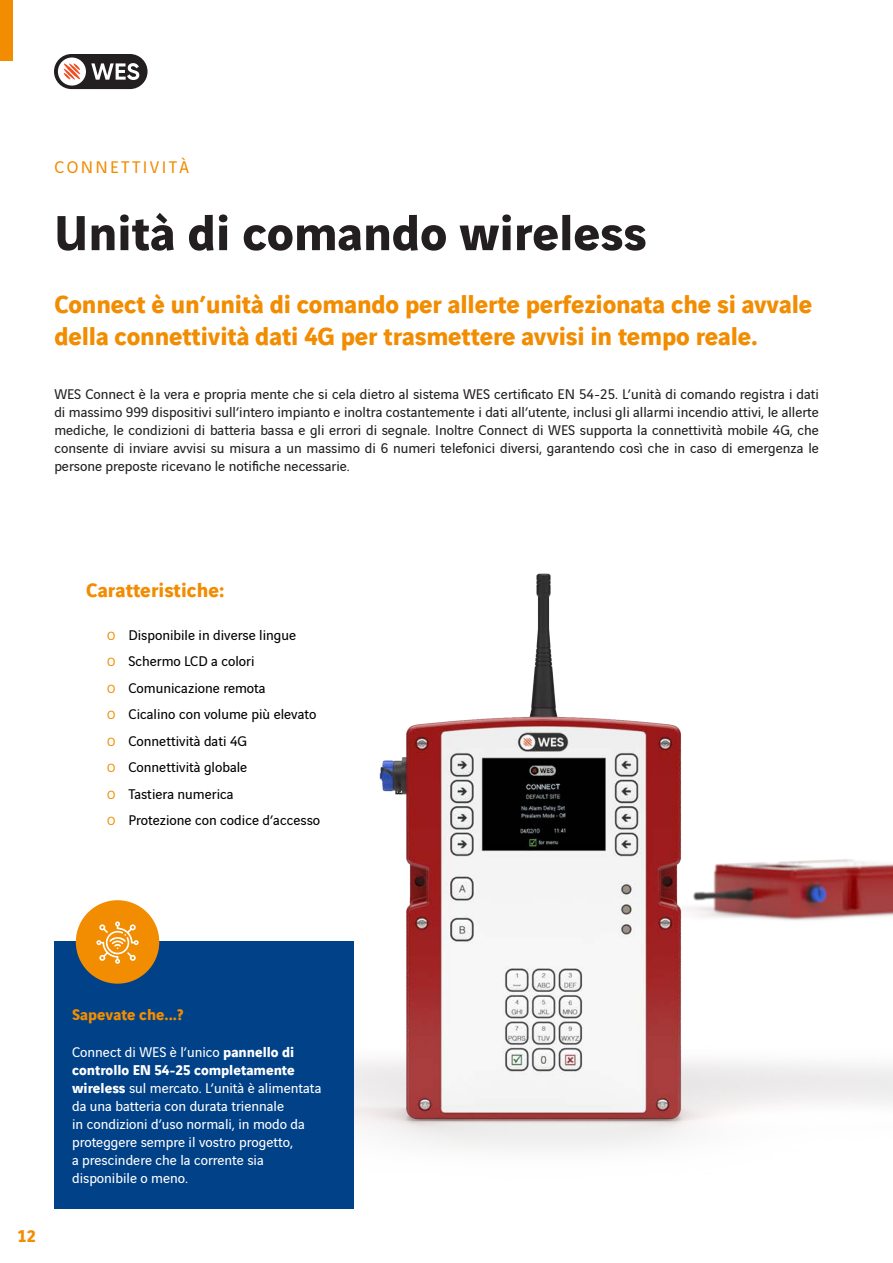
<style>
.page{position:relative;width:893px;height:1263px;background:#fff}
.page>*{position:absolute;margin:0;border:0;box-sizing:border-box;transform-origin:0 0}
.t1{font:700 52.5px "Vinci Sans";color:#231f20}
.t2{font:700 26.7px/32.1px "Vinci Sans";letter-spacing:-.005em;color:#f28c00}
.t3{font:700 21px "Vinci Sans";color:#f28c00}
.t4{font:18px "Vinci Sans";letter-spacing:.13em;color:#f28c00}
.t5{font:700 18px "Vinci Sans";color:#f28c00}
.t6{font:700 16.5px "Vinci Sans";color:#f28c00}
.Body{font:15px/18px "Vinci Sans";color:#231f20;text-align:justify}
.Body-2{font:15px/18px "Vinci Sans";color:#fff}
.t7{font:15px "Vinci Sans";color:#000}
.s1{font-size:12.75px;color:#f28c00}
.s2{font-weight:700}
</style>
<div class="page">
<div style="left:0;top:0;width:13px;height:60px;background:#f28c00"></div>
<img style="left:72px;top:573px;width:821px;height:576px">
<div style="left:54px;top:942px;width:300px;height:267px;background:#004188"></div>
<div style="left:76px;top:900px;width:83px;height:84px;background:#f28c00;border-radius:50%"></div>
<svg style="left:96px;top:921px;width:43px;height:43px"></svg>
<svg style="left:54px;top:54px;width:94px;height:35px"></svg>
<h1 class="t4" style="left:54px;top:153px;width:136px">CONNETTIVITÀ</h1>
<h1 class="t1" style="left:54px;top:191px;width:594px">Unità di comando wireless</h1>
<h2 class="t2" style="left:54px;top:285px;width:759px">Connect è un’unità di comando per allerte perfezionata che si avvale della connettività dati 4G per trasmettere avvisi in tempo reale.</h2>
<p class="Body" style="left:54px;top:383px;width:766px">WES Connect è la vera e propria mente che si cela dietro al sistema WES certificato EN 54-25. L’unità di comando registra i dati di massimo 999 dispositivi sull’intero impianto e inoltra costantemente i dati all’utente, inclusi gli allarmi incendio attivi, le allerte mediche, le condizioni di batteria bassa e gli errori di segnale. Inoltre Connect di WES supporta la connettività mobile 4G, che consente di inviare avvisi su misura a un massimo di 6 numeri telefonici diversi, garantendo così che in caso di emergenza le persone preposte ricevano le notifiche necessarie.</p>
<h2 class="t3" style="left:86px;top:574px;width:140px">Caratteristiche:</h2>
<p class="t7" style="left:107px;top:624px;width:191px"><span class="s1">O</span> Disponibile in diverse lingue</p>
<p class="t7" style="left:107px;top:650px;width:149px"><span class="s1">O</span> Schermo LCD a colori</p>
<p class="t7" style="left:107px;top:677px;width:160px"><span class="s1">O</span> Comunicazione remota</p>
<p class="t7" style="left:107px;top:703px;width:211px"><span class="s1">O</span> Cicalino con volume più elevato</p>
<p class="t7" style="left:107px;top:730px;width:141px"><span class="s1">O</span> Connettività dati 4G</p>
<p class="t7" style="left:107px;top:756px;width:142px"><span class="s1">O</span> Connettività globale</p>
<p class="t7" style="left:107px;top:783px;width:128px"><span class="s1">O</span> Tastiera numerica</p>
<p class="t7" style="left:107px;top:809px;width:214px"><span class="s1">O</span> Protezione con codice d’accesso</p>
<p class="t5" style="left:18px;top:1222px;width:19px">12</p>
<h2 class="t6" style="left:72px;top:1002px;width:113px">Sapevate che...?</h2>
<p class="Body-2" style="left:72px;top:1041px;width:251px">Connect di WES è l’unico <span class="s2">pannello di controllo EN 54-25 completamente wireless</span> sul mercato. L’unità è alimentata da una batteria con durata triennale<br>in condizioni d’uso normali, in modo da proteggere sempre il vostro progetto,<br>a prescindere che la corrente sia disponibile o meno.</p>
</div>
